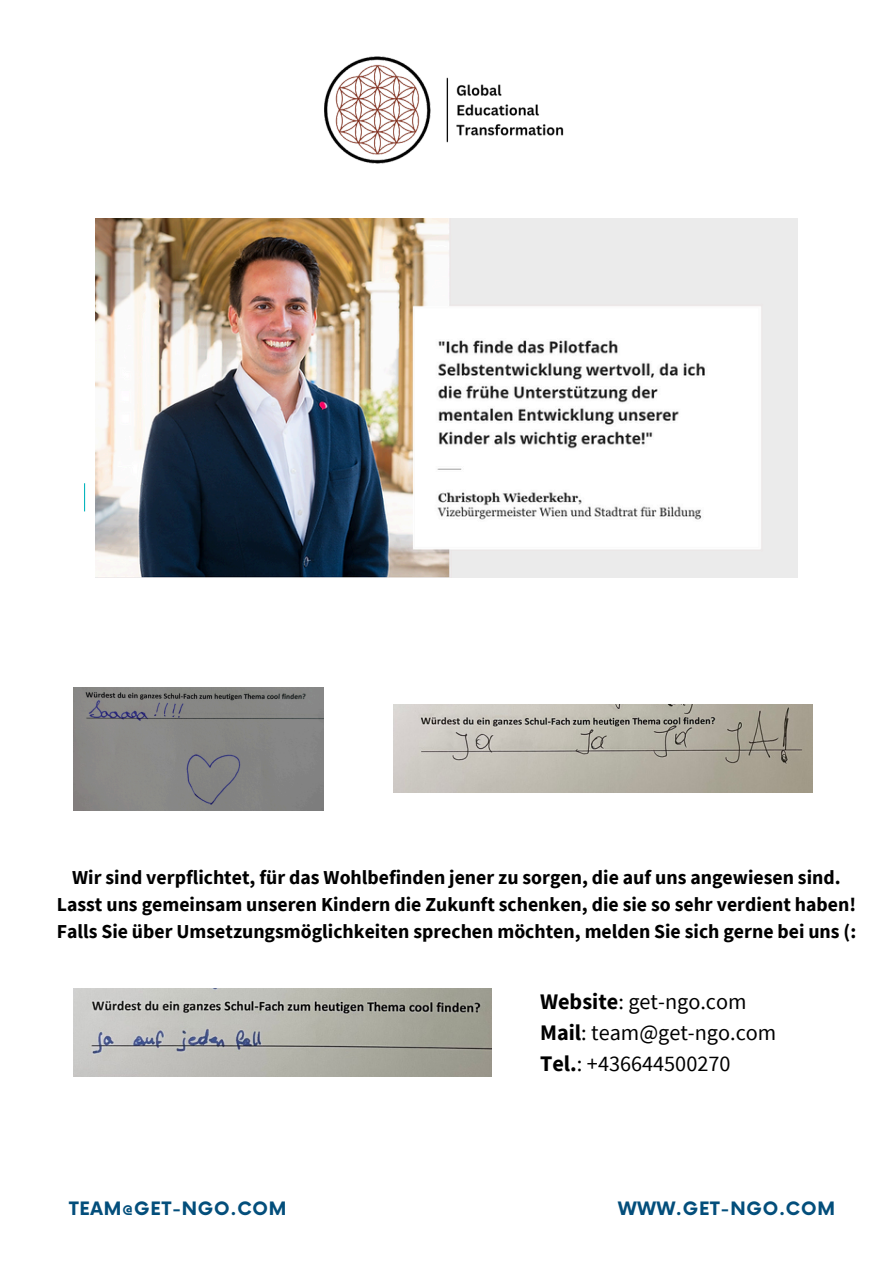
<style>
.page{position:relative;width:894px;height:1264px;background:#fff}
.page>*{position:absolute;margin:0;border:0;box-sizing:border-box;transform-origin:0 0}
.t1{font:22.2px/30.9px "Source Sans Pro";color:#000}
.t2{font:700 19.65px/27.2px "Source Sans Pro";color:#000;text-align:center}
.t3{font:700 18px "Now";letter-spacing:.04em;color:#034e7b}
.s1{font-weight:700}
</style>
<div class="page">
<svg style="left:84px;top:483px;width:1px;height:28px"></svg>
<img style="left:96px;top:219px;width:701px;height:359px">
<img style="left:393px;top:704px;width:418px;height:88px">
<img style="left:74px;top:988px;width:417px;height:88px">
<img style="left:74px;top:687px;width:250px;height:124px">
<img style="left:324px;top:56px;width:240px;height:108px">
<p class="t2" style="left:57px;top:863px;width:800px">Wir sind verpflichtet, für das Wohlbefinden jener zu sorgen, die auf uns angewiesen sind.<br>Lasst uns gemeinsam unseren Kindern die Zukunft schenken, die sie so sehr verdient haben!</p>
<p class="t2" style="left:57px;top:917px;width:800px">Falls Sie über Umsetzungsmöglichkeiten sprechen möchten, melden Sie sich gerne bei uns (:</p>
<p class="t1" style="left:540px;top:985px;width:238px"><span class="s1">Website</span>: get-ngo.com<br><span class="s1">Mail</span>: team@get-ngo.com<br><span class="s1">Tel.</span>: +436644500270</p>
<p class="t3" style="left:69px;top:1199px;width:219px">TEAM@GET-NGO.COM</p>
<p class="t3" style="left:618px;top:1199px;width:218px">WWW.GET-NGO.COM</p>
</div>
